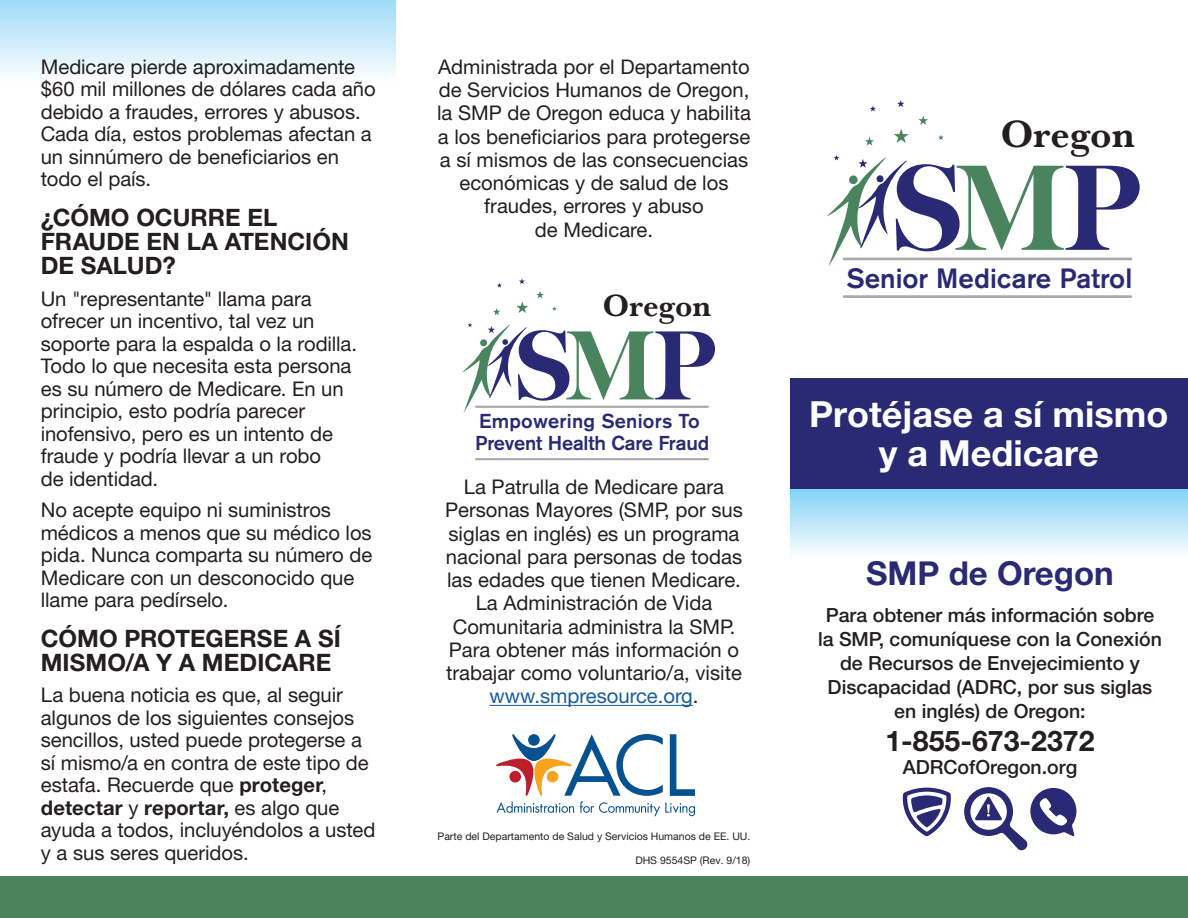
<style>
.page{position:relative;width:1188px;height:918px;background:#fff}
.page>*{position:absolute;margin:0;border:0;box-sizing:border-box;transform-origin:0 0}
.t1{font:800 116.7px "Baskerville Serial";color:#292a73}
.t2{font:800 94.35px "Baskerville Serial";color:#292a73}
.t3{font:700 39.45px "Baskerville URW";color:#231f20}
.t4{font:700 36px/39px "Helvetica Neue LT Std";color:#fff;text-align:center}
.t5{font:700 33px "Helvetica Neue LT Std";color:#292a73}
.t6{font:700 31.95px "Baskerville URW";color:#231f20}
.t7{font:700 28.5px "Helvetica Neue LT Std";color:#231f20}
.t8{font:500 27.6px "Akzidenz Grotesk BE";color:#292a73}
.Subhead{font:700 24px/24px "Helvetica Neue LT Std";color:#231f20}
.Body{font:20.25px/22.5px "Helvetica Neue LT Std";letter-spacing:-.005em;color:#231f20}
.Body_Center{font:20.25px/23.2px "Helvetica Neue LT Std";color:#231f20;text-align:center}
.t9{font:500 19.95px "Akzidenz Grotesk BE";letter-spacing:-.01em;color:#292a73}
.t10{font:500 19.95px "Akzidenz Grotesk BE";letter-spacing:.01em;color:#292a73}
.t11{font:500 19.5px/24px "Helvetica Neue LT Std";color:#231f20;text-align:center}
.t12{font:10.5px "Helvetica Neue LT Std";color:#231f20}
.s1{font-weight:700}
.s2{color:#4a845f}
.s3{color:#175d9e}
</style>
<div class="page">
<svg style="left:791px;top:489px;width:397px;height:64px;background:#bae6f9"></svg>
<svg style="left:0;top:0;width:396px;height:74px;background:#c8eafa"></svg>
<svg style="left:497px;top:734px;width:198px;height:82px"></svg>
<div style="left:791px;top:378px;width:397px;height:111px;background:#292a73"></div>
<div style="left:0;top:877px;width:1188px;height:41px;background:#4a845f"></div>
<hr style="left:489px;top:705px;width:204px;height:1px;background:#175d9e">
<svg style="left:903px;top:788px;width:48px;height:48px"></svg>
<svg style="left:964px;top:787px;width:112px;height:64px"></svg>
<svg style="left:894px;top:129px;width:15px;height:14px"></svg>
<svg style="left:865px;top:137px;width:9px;height:9px"></svg>
<svg style="left:938px;top:135px;width:6px;height:5px"></svg>
<svg style="left:918px;top:116px;width:10px;height:9px"></svg>
<svg style="left:897px;top:100px;width:8px;height:7px"></svg>
<svg style="left:870px;top:106px;width:6px;height:6px"></svg>
<svg style="left:826px;top:155px;width:81px;height:112px"></svg>
<hr style="left:844px;top:258px;width:287px;height:2px;background:#a8a9ad">
<hr style="left:844px;top:295px;width:287px;height:3px;background:#a8a9ad">
<svg style="left:516px;top:301px;width:12px;height:12px"></svg>
<svg style="left:493px;top:308px;width:7px;height:7px"></svg>
<svg style="left:552px;top:306px;width:5px;height:5px"></svg>
<svg style="left:536px;top:291px;width:8px;height:8px"></svg>
<svg style="left:519px;top:278px;width:6px;height:6px"></svg>
<svg style="left:497px;top:283px;width:5px;height:5px"></svg>
<svg style="left:462px;top:323px;width:65px;height:90px"></svg>
<hr style="left:476px;top:406px;width:232px;height:2px;background:#a8a9ad">
<hr style="left:476px;top:458px;width:232px;height:2px;background:#a8a9ad">
<p class="Body" style="left:41px;top:55px;width:336px">Medicare pierde aproximadamente $60 mil millones de dólares cada año debido a fraudes, errores y abusos.<br>Cada día, estos problemas afectan a un sinnúmero de beneficiarios en todo el país.</p>
<p class="Subhead" style="left:41px;top:205px;width:310px">¿CÓMO OCURRE EL<br>FRAUDE EN LA ATENCIÓN<br>DE SALUD?</p>
<p class="Body" style="left:41px;top:287px;width:318px">Un "representante" llama para ofrecer un incentivo, tal vez un soporte para la espalda o la rodilla.<br>Todo lo que necesita esta persona es su número de Medicare. En un principio, esto podría parecer inofensivo, pero es un intento de fraude y podría llevar a un robo<br>de identidad.</p>
<p class="Body" style="left:41px;top:498px;width:333px">No acepte equipo ni suministros médicos a menos que su médico los pida. Nunca comparta su número de<br>Medicare con un desconocido que llame para pedírselo.</p>
<p class="Subhead" style="left:41px;top:626px;width:302px">CÓMO PROTEGERSE A SÍ<br>MISMO/A Y A MEDICARE</p>
<p class="Body" style="left:41px;top:684px;width:336px">La buena noticia es que, al seguir algunos de los siguientes consejos sencillos, usted puede protegerse a sí mismo/a en contra de este tipo de estafa. Recuerde que <span class="s1">proteger</span>, <span class="s1">detectar</span> y <span class="s1">reportar,</span> es algo que ayuda a todos, incluyéndolos a usted y a sus seres queridos.</p>
<p class="Body_Center" style="left:437px;top:55px;width:315px">Administrada por el Departamento de Servicios Humanos de Oregon, la SMP de Oregon educa y habilita a los beneficiarios para protegerse a sí mismos de las consecuencias económicas y de salud de los fraudes, errores y abuso<br>de Medicare.</p>
<p class="t6" style="left:603px;top:287px;width:110px">Oregon</p>
<p class="t2" style="left:514px;top:308px;width:203px">S<span class="s2">M</span>P</p>
<p class="t9" style="left:475px;top:430px;width:236px">Prevent Health Care Fraud</p>
<p class="t10" style="left:479px;top:409px;width:222px">Empowering Seniors To</p>
<p class="Body_Center" style="left:445px;top:475px;width:299px">La Patrulla de Medicare para<br>Personas Mayores (SMP, por sus siglas en inglés) es un programa nacional para personas de todas las edades que tienen Medicare.<br>La Administración de Vida<br>Comunitaria administra la SMP.<br>Para obtener más información o trabajar como voluntario/a, visite <span class="s3">www.smpresource.org</span>.</p>
<p class="t12" style="left:438px;top:830px;width:314px">Parte del Departamento de Salud y Servicios Humanos de EE. UU.</p>
<p class="t12" style="left:635px;top:854px;width:116px">DHS 9554SP (Rev. 9/18)</p>
<p class="t3" style="left:1001px;top:111px;width:136px">Oregon</p>
<p class="t1" style="left:891px;top:137px;width:251px">S<span class="s2">M</span>P</p>
<p class="t8" style="left:846px;top:261px;width:287px">Senior Medicare Patrol</p>
<p class="t4" style="left:809px;top:394px;width:361px">Protéjase a sí mismo y a Medicare</p>
<p class="t5" style="left:866px;top:552px;width:249px">SMP de Oregon</p>
<p class="t11" style="left:818px;top:603px;width:345px">Para obtener más información sobre la SMP, comuníquese con la Conexión de Recursos de Envejecimiento y<br>Discapacidad (ADRC, por sus siglas en inglés) de Oregon:</p>
<p class="t7" style="left:885px;top:723px;width:211px">1-855-673-2372</p>
<p class="t11" style="left:903px;top:754px;width:176px">ADRCofOregon.org</p>
</div>
